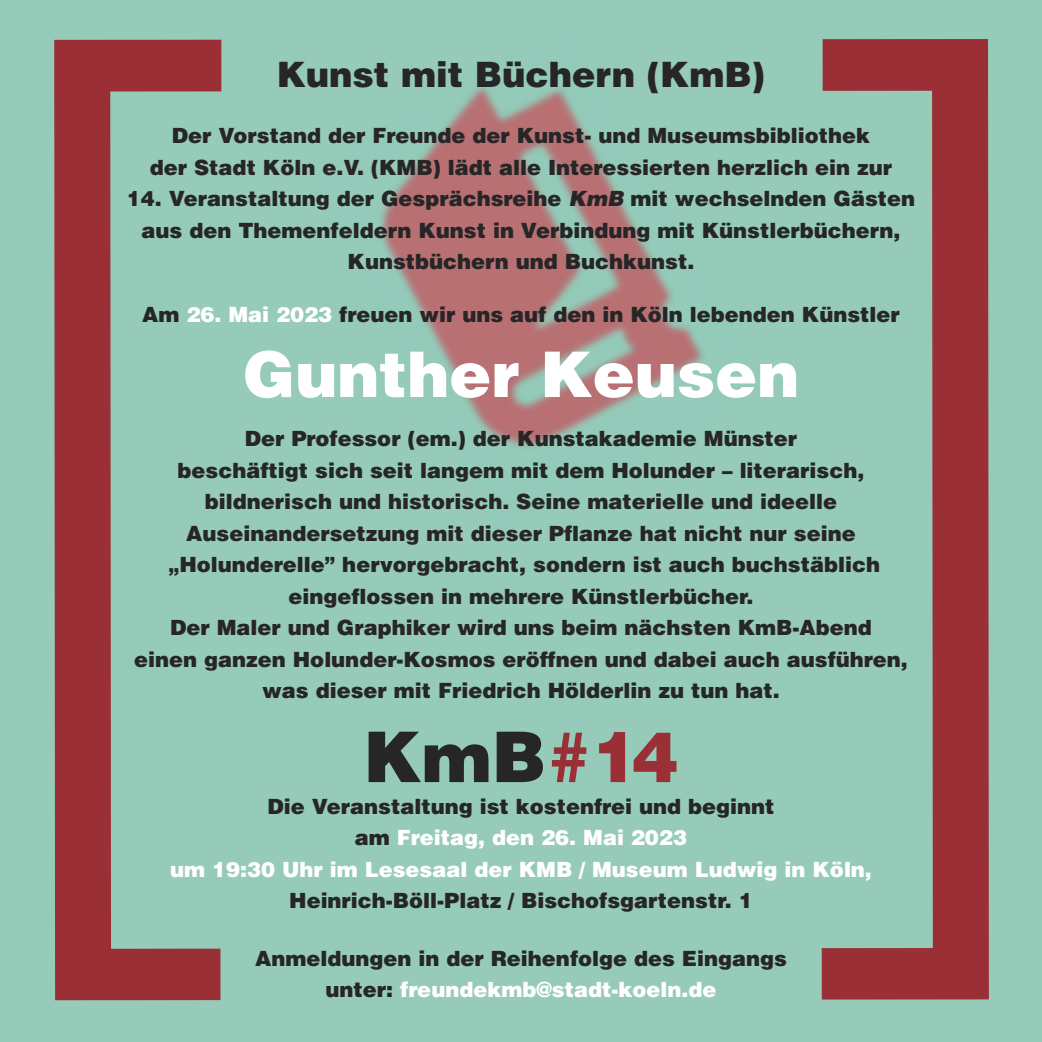
<style>
.page{position:relative;width:1042px;height:1042px;background:#96cbba}
.page>*{position:absolute;margin:0;border:0;box-sizing:border-box;transform-origin:0 0}
.t1{font:300 1032.5px "Helvetica";color:#9a2f35;scale:.85 1}
.t2{font:900 70px "Helvetica";color:#272627}
.t3{font:900 63px "Helvetica";color:#fff}
.t4{font:900 35px "Helvetica";color:#272627}
.t5{font:900 21px/31.5px "Helvetica";color:#272627;text-align:center}
.t6{font:900 21px/31.5px "Helvetica";color:#fff;text-align:center}
.s1{font-style:italic}
.s2{color:#fff}
.s3{color:#9a2f35}
.s4{color:#272627}
</style>
<div class="page">
<img style="left:380px;top:87px;width:323px;height:360px">
<h1 class="t1" style="left:-25px;top:-393px;width:1289px">[ ]</h1>
<h3 class="t4" style="left:277px;top:55px;width:490px">Kunst mit Büchern (KmB)</h3>
<p class="t5" style="left:150px;top:120px;width:744px">Der Vorstand der Freunde der Kunst- und Museumsbibliothek<br>der Stadt Köln e.V. (KMB) lädt alle Interessierten herzlich ein zur</p>
<p class="t5" style="left:127px;top:183px;width:790px">14. Veranstaltung der Gesprächsreihe <span class="s1">KmB</span> mit wechselnden Gästen aus den Themenfeldern Kunst in Verbindung mit Künstlerbüchern,<br>Kunstbüchern und Buchkunst.</p>
<p class="t5" style="left:142px;top:299px;width:759px">Am <span class="s2">26. Mai 2023</span> freuen wir uns auf den in Köln lebenden Künstler</p>
<h3 class="t3" style="left:243px;top:338px;width:558px">Gunther Keusen</h3>
<p class="t5" style="left:134px;top:423px;width:775px">Der Professor (em.) der Kunstakademie Münster<br>beschäftigt sich seit langem mit dem Holunder – literarisch, bildnerisch und historisch. Seine materielle und ideelle Auseinandersetzung mit dieser Pflanze hat nicht nur seine „Holunderelle” hervorgebracht, sondern ist auch buchstäblich eingeflossen in mehrere Künstlerbücher.<br>Der Maler und Graphiker wird uns beim nächsten KmB-Abend<br>einen ganzen Holunder-Kosmos eröffnen und dabei auch ausführen, was dieser mit Friedrich Hölderlin zu tun hat.</p>
<h2 class="t2" style="left:363px;top:717px;width:317px">KmB<span class="s3">#14</span></h2>
<p class="t6" style="left:170px;top:790px;width:703px"><span class="s4">Die Veranstaltung ist kostenfrei und beginnt<br>am</span> Freitag, den 26. Mai 2023<br>um 19:30 Uhr im Lesesaal der KMB / Museum Ludwig in Köln,</p>
<p class="t5" style="left:289px;top:885px;width:465px">Heinrich-Böll-Platz / Bischofsgartenstr. 1</p>
<p class="t5" style="left:255px;top:943px;width:533px">Anmeldungen in der Reihenfolge des Eingangs unter: <span class="s2">freundekmb@stadt-koeln.de</span></p>
</div>
